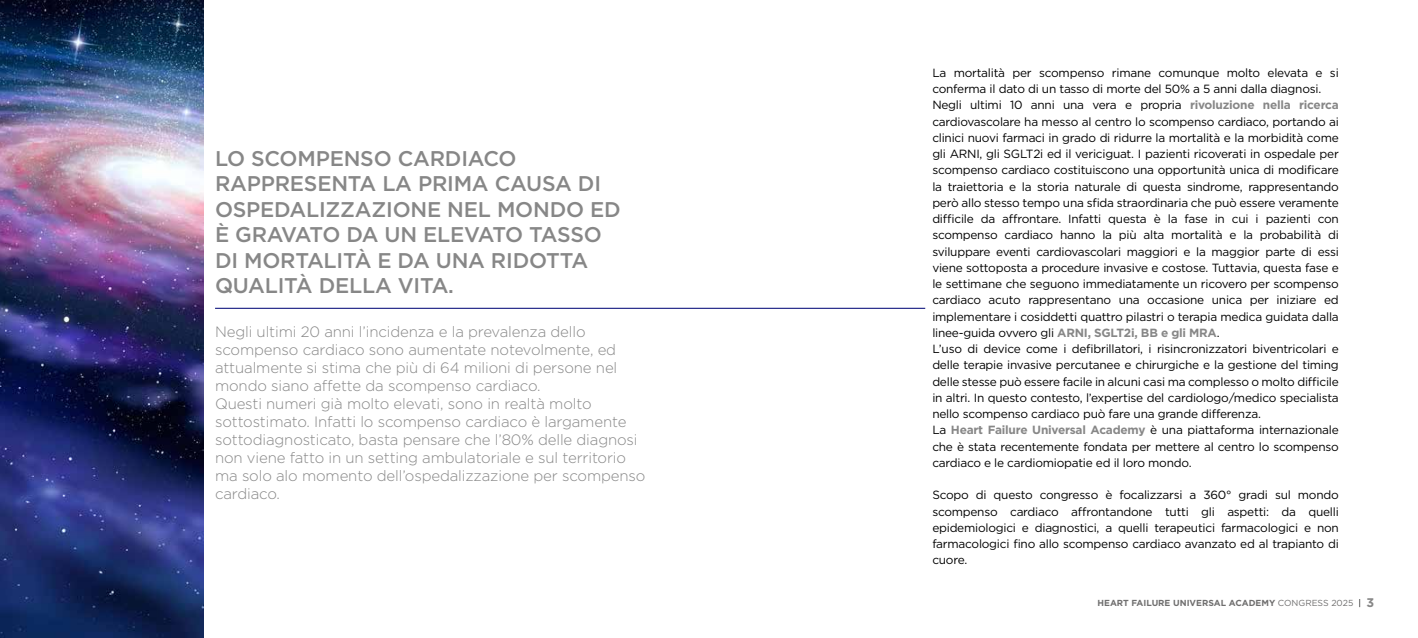
<style>
.page{position:relative;width:1418px;height:638px;background:#fff}
.page>*{position:absolute;margin:0;border:0;box-sizing:border-box;transform-origin:0 0}
.t1{font:500 21.25px/25.5px "Gotham";letter-spacing:-.01em;color:#878787}
.t2{font:300 15px/18px "Gotham";letter-spacing:-.01em;color:#878787}
.t3{font:11.88px/16.2px "Gotham";letter-spacing:-.02em;color:#000}
.t4{font:700 8.75px "Gotham";color:#706f6f}
.s1{font-weight:700;color:#878787}
.s2{font-weight:400}
.s3{font-weight:400;color:#000}
.s4{font-size:12.5px;color:#878787}
</style>
<div class="page">
<img style="left:0;top:0;width:203px;height:638px">
<hr style="left:215px;top:308px;width:710px;height:1px;background:#2d328e">
<h1 class="t1" style="left:215px;top:145px;width:407px">LO SCOMPENSO CARDIACO<br>RAPPRESENTA LA PRIMA CAUSA DI<br>OSPEDALIZZAZIONE NEL MONDO ED<br>È GRAVATO DA UN ELEVATO TASSO<br>DI MORTALITÀ E DA UNA RIDOTTA<br>QUALITÀ DELLA VITA.</h1>
<p class="t2" style="left:215px;top:322px;width:432px">Negli ultimi 20 anni l’incidenza e la prevalenza dello scompenso cardiaco sono aumentate notevolmente, ed attualmente si stima che più di 64 milioni di persone nel mondo siano affette da scompenso cardiaco.<br>Questi numeri già molto elevati, sono in realtà molto sottostimato. Infatti lo scompenso cardiaco è largamente sottodiagnosticato, basta pensare che l’80% delle diagnosi non viene fatto in un setting ambulatoriale e sul territorio ma solo alo momento dell’ospedalizzazione per scompenso cardiaco.</p>
<p class="t3" style="left:932px;top:64px;width:408px">La mortalità per scompenso rimane comunque molto elevata e si conferma il dato di un tasso di morte del 50% a 5 anni dalla diagnosi.<br>Negli ultimi 10 anni una vera e propria <span class="s1">rivoluzione nella ricerca </span>cardiovascolare ha messo al centro lo scompenso cardiaco, portando ai clinici nuovi farmaci in grado di ridurre la mortalità e la morbidità come gli ARNI, gli SGLT2i ed il vericiguat. I pazienti ricoverati in ospedale per scompenso cardiaco costituiscono una opportunità unica di modificare la traiettoria e la storia naturale di questa sindrome, rappresentando però allo stesso tempo una sfida straordinaria che può essere veramente difficile da affrontare. Infatti questa è la fase in cui i pazienti con scompenso cardiaco hanno la più alta mortalità e la probabilità di sviluppare eventi cardiovascolari maggiori e la maggior parte di essi viene sottoposta a procedure invasive e costose. Tuttavia, questa fase e le settimane che seguono immediatamente un ricovero per scompenso cardiaco acuto rappresentano una occasione unica per iniziare ed implementare i cosiddetti quattro pilastri o terapia medica guidata dalla linee-guida ovvero gli <span class="s1">ARNI, SGLT2i, BB e gli MRA</span>.<br>L’uso di device come i defibrillatori, i risincronizzatori biventricolari e delle terapie invasive percutanee e chirurgiche e la gestione del timing delle stesse può essere facile in alcuni casi ma complesso o molto difficile in altri. In questo contesto, l’expertise del cardiologo/medico specialista nello scompenso cardiaco può fare una grande differenza.<br>La <span class="s1">Heart Failure Universal Academy</span> è una piattaforma internazionale che è stata recentemente fondata per mettere al centro lo scompenso cardiaco e le cardiomiopatie ed il loro mondo.</p>
<p class="t3" style="left:932px;top:487px;width:408px;text-align:justify">Scopo di questo congresso è focalizzarsi a 360° gradi sul mondo scompenso cardiaco affrontandone tutti gli aspetti: da quelli epidemiologici e diagnostici, a quelli terapeutici farmacologici e non farmacologici fino allo scompenso cardiaco avanzato ed al trapianto di cuore.</p>
<p class="t4" style="left:1097px;top:597px;width:278px">HEART FAILURE UNIVERSAL ACADEMY <span class="s2">CONGRESS 2025</span> <span class="s3">|</span> <span class="s4">3</span></p>
</div>
